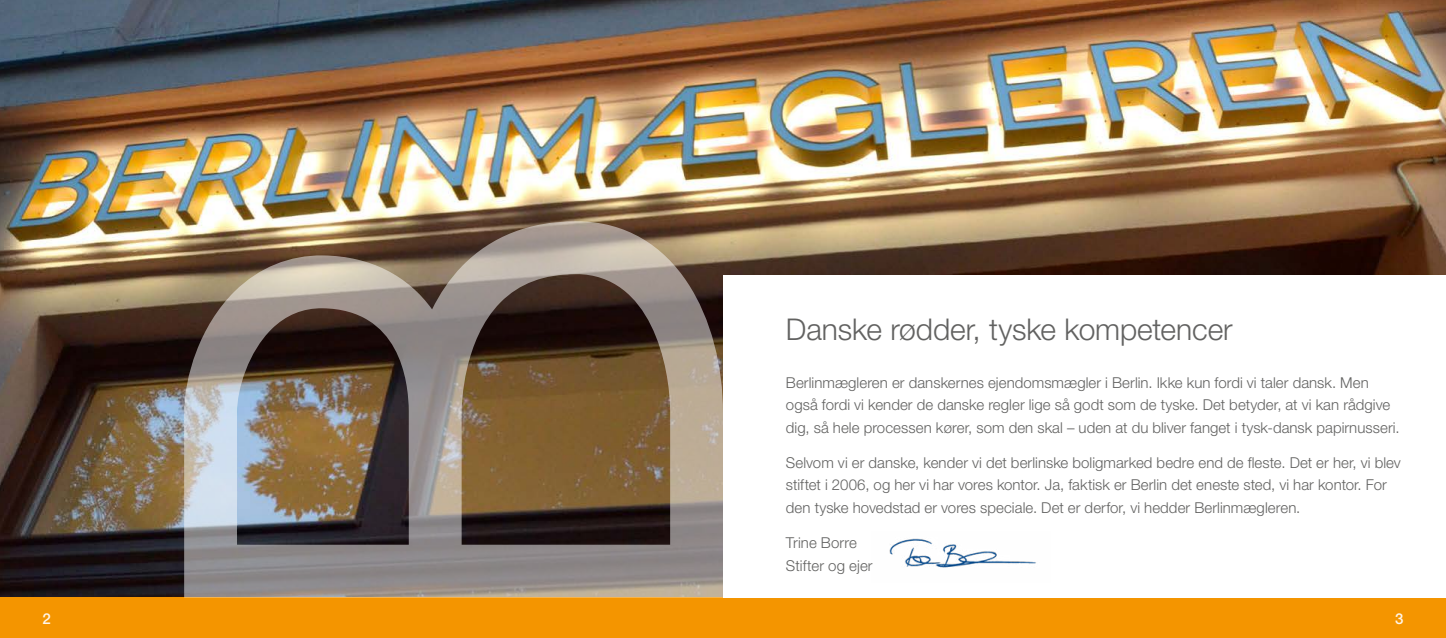
<style>
.page{position:relative;width:1446px;height:638px;background:#fff}
.page>*{position:absolute;margin:0;border:0;box-sizing:border-box;transform-origin:0 0}
.t1{font:300 30px "Helvetica Neue";letter-spacing:-.005em;color:#626261}
.t2{font:300 15px/22.5px "Helvetica Neue";letter-spacing:.005em;color:#626261}
.t3{font:500 15px "Helvetica Neue";color:#fff5e9}
</style>
<div class="page">
<img style="left:0;top:0;width:1446px;height:597px">
<div style="left:0;top:597px;width:1446px;height:41px;background:#f49500"></div>
<div style="left:723px;top:275px;width:723px;height:322px;background:#fff"></div>
<img style="left:889px;top:538px;width:147px;height:30px">
<img style="left:184px;top:221px;width:539px;height:376px">
<h1 class="t1" style="left:786px;top:311px;width:448px">Danske rødder, tyske kompetencer</h1>
<p class="t2" style="left:786px;top:371px;width:615px">Berlinmægleren er danskernes ejendomsmægler i Berlin. Ikke kun fordi vi taler dansk. Men også fordi vi kender de danske regler lige så godt som de tyske. Det betyder, at vi kan rådgive dig, så hele processen kører, som den skal – uden at du bliver fanget i tysk-dansk papirnusseri.</p>
<p class="t2" style="left:786px;top:451px;width:616px">Selvom vi er danske, kender vi det berlinske boligmarked bedre end de fleste. Det er her, vi blev stiftet i 2006, og her vi har vores kontor. Ja, faktisk er Berlin det eneste sted, vi har kontor. For den tyske hovedstad er vores speciale. Det er derfor, vi hedder Berlinmægleren.</p>
<p class="t2" style="left:786px;top:531px;width:88px">Trine Borre<br>Stifter og ejer</p>
<p class="t3" style="left:43px;top:609px;width:10px">2</p>
<p class="t3" style="left:1395px;top:609px;width:10px">3</p>
</div>
